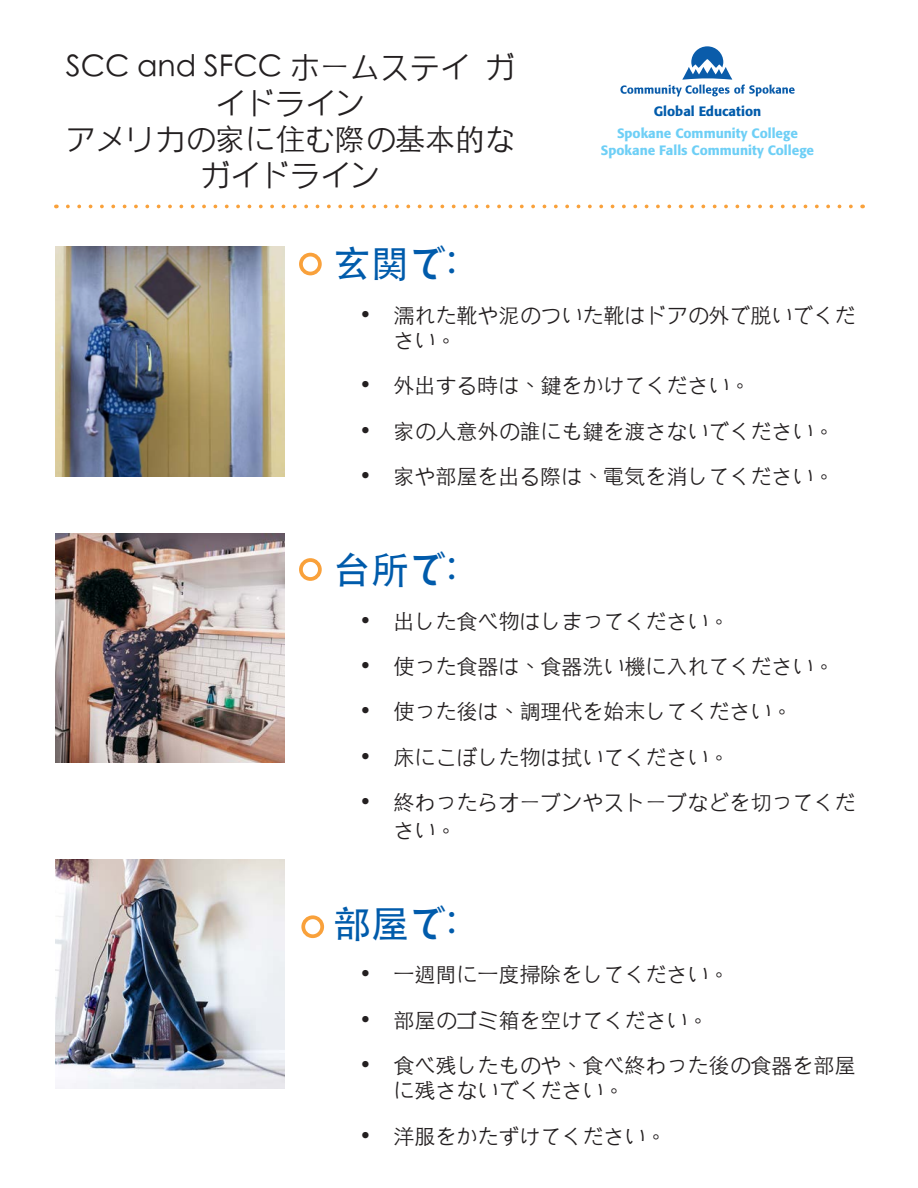
<style>
.page{position:relative;width:918px;height:1188px;background:#fff}
.page>*{position:absolute;margin:0;border:0;box-sizing:border-box;transform-origin:0 0}
.t1{font:500 37.5px "ST Heiti TC";color:#005bab}
.t2{font:300 30px/36px "ST Heiti TC";color:#231f20;text-align:center}
.t3{font:300 21px/25.2px "ST Heiti TC";color:#231f20}
.t4{font:500 13.5px/17.1px "Formata BQ";color:#6ecff6;text-align:center}
.t5{font:500 13.5px "Formata BQ";color:#005bab}
</style>
<div class="page">
<svg style="left:620px;top:46px;width:175px;height:50px"></svg>
<svg style="left:56px;top:205px;width:795px;height:3px"></svg>
<img style="left:55px;top:247px;width:229px;height:229px">
<img style="left:55px;top:533px;width:229px;height:229px">
<img style="left:55px;top:860px;width:229px;height:229px">
<div style="left:299px;top:253px;width:23px;height:22px;border:4px solid #f9a13b;border-radius:50%"></div>
<div style="left:299px;top:558px;width:23px;height:23px;border:4px solid #f9a13b;border-radius:50%"></div>
<div style="left:301px;top:915px;width:23px;height:23px;border:4px solid #f9a13b;border-radius:50%"></div>
<h2 class="t2" style="left:65px;top:46px;width:451px">SCC and SFCC ホームステイ ガイドライン<br>アメリカの家に住む際の基本的なガイドライン</h2>
<p class="t5" style="left:654px;top:103px;width:109px">Global Education</p>
<p class="t4" style="left:601px;top:124px;width:215px">Spokane Community College<br>Spokane Falls Community College</p>
<h1 class="t1" style="left:334px;top:243px;width:124px">玄関で:</h1>
<p class="t3" style="left:393px;top:300px;width:464px;text-indent:-34px">• 濡れた靴や泥のついた靴はドアの外で脱いでください。</p>
<p class="t3" style="left:359px;top:371px;width:393px">• 外出する時は、鍵をかけてください。</p>
<p class="t3" style="left:359px;top:416px;width:477px">• 家の人意外の誰にも鍵を渡さないでください。</p>
<p class="t3" style="left:359px;top:462px;width:477px">• 家や部屋を出る際は、電気を消してください。</p>
<h1 class="t1" style="left:334px;top:549px;width:124px">台所で:</h1>
<p class="t3" style="left:359px;top:606px;width:372px">• 出した食べ物はしまってください。</p>
<p class="t3" style="left:359px;top:652px;width:477px">• 使った食器は、食器洗い機に入れてください。</p>
<p class="t3" style="left:359px;top:697px;width:435px">• 使った後は、調理代を始末してください。</p>
<p class="t3" style="left:359px;top:742px;width:372px">• 床にこぼした物は拭いてください。</p>
<p class="t3" style="left:393px;top:787px;width:464px;line-height:27.3px;text-indent:-34px">• 終わったらオーブンやストーブなどを切ってください。</p>
<h1 class="t1" style="left:334px;top:903px;width:124px">部屋で:</h1>
<p class="t3" style="left:359px;top:960px;width:372px">• 一週間に一度掃除をしてください。</p>
<p class="t3" style="left:359px;top:1005px;width:351px">• 部屋のゴミ箱を空けてください。</p>
<p class="t3" style="left:393px;top:1051px;width:463px;text-indent:-34px">• 食べ残したものや、食べ終わった後の食器を部屋に残さないでください。</p>
<p class="t3" style="left:359px;top:1121px;width:309px">• 洋服をかたずけてください。</p>
</div>
